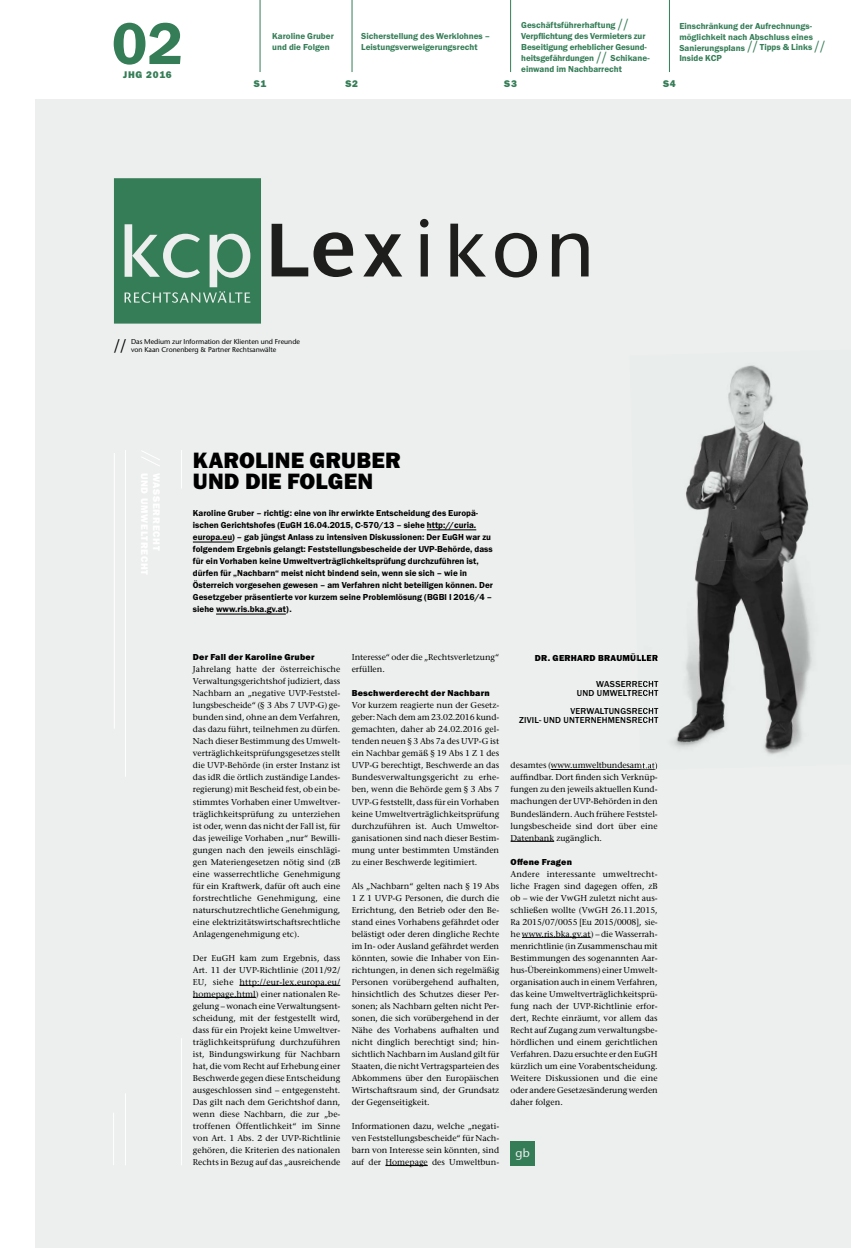
<style>
.page{position:relative;width:851px;height:1248px;background:#fff}
.page>*{position:absolute;margin:0;border:0;box-sizing:border-box;transform-origin:0 0}
.t1{font:61px "Franklin Gothic URW Dem";color:#357d57}
.t2{font:23px/21px "Franklin Gothic URW Hea";letter-spacing:.005em;color:#000}
.t3{font:500 16.2px "Stone Sans Std";color:#000}
.t4{font:500 11.8px "Stone Sans Std";color:#ecefed}
.t5{font:10px "Franklin Gothic URW Hea";letter-spacing:.07em;color:#357d57}
.t6{font:9px/12px "Franklin Gothic URW Dem";color:#000}
.t7{font:9px/11px "Franklin Gothic URW Dem";color:#357d57}
.t8{font:9px "Franklin Gothic URW Hea";letter-spacing:.025em;color:#000}
.t9{font:500 9px/9px "Franklin Gothic URW";letter-spacing:.02em;color:#000;text-align:right}
.t10{font:500 8.5px/12px "Stone Serif Std";color:#000;text-align:justify}
.t11{font:500 7px/8.1px "Stone Sans Std";color:#000}
.s1{font-family:"Stone Sans Std";font-weight:500;font-size:14px}
</style>
<div class="page">
<div style="left:0;top:0;width:850px;height:1247px;background:#ecefed"></div>
<hr style="left:239px;top:985px;width:101px;height:1px;background:#000">
<hr style="left:193px;top:997px;width:63px;height:1px;background:#000">
<hr style="left:385px;top:1165px;width:42px;height:1px;background:#000">
<hr style="left:551px;top:769px;width:103px;height:1px;background:#000">
<hr style="left:510px;top:841px;width:44px;height:1px;background:#000">
<hr style="left:522px;top:937px;width:68px;height:1px;background:#000">
<hr style="left:216px;top:613px;width:70px;height:1px;background:#000">
<hr style="left:193px;top:541px;width:39px;height:1px;background:#000">
<hr style="left:427px;top:529px;width:49px;height:1px;background:#000">
<hr style="left:181px;top:1038px;width:1px;height:127px;background:#fff">
<hr style="left:113px;top:1112px;width:1px;height:53px;background:#fff">
<hr style="left:125px;top:1093px;width:1px;height:72px;background:#fff">
<hr style="left:114px;top:453px;width:1px;height:275px;background:#fff">
<hr style="left:125px;top:450px;width:1px;height:326px;background:#fff">
<hr style="left:181px;top:450px;width:1px;height:38px;background:#fff">
<svg style="left:142px;top:451px;width:18px;height:15px"></svg>
<div style="left:510px;top:1140px;width:24px;height:24px;background:#357d57"></div>
<svg style="left:495px;top:233px;width:42px;height:44px"></svg>
<svg style="left:551px;top:233px;width:37px;height:43px"></svg>
<svg style="left:363px;top:234px;width:39px;height:42px"></svg>
<div style="left:420px;top:234px;width:8px;height:42px;background:#1e1e1c"></div>
<div style="left:420px;top:219px;width:8px;height:8px;background:#1e1e1c;border-radius:50%"></div>
<svg style="left:450px;top:224px;width:36px;height:52px"></svg>
<svg style="left:271px;top:224px;width:83px;height:53px"></svg>
<svg style="left:114px;top:178px;width:147px;height:145px;background:#4c8b6a"></svg>
<div style="left:217px;top:239px;width:26px;height:33px;background:#357d57;border-radius:50%"></div>
<img style="left:685px;top:365px;width:124px;height:192px">
<img style="left:657px;top:557px;width:156px;height:210px">
<svg style="left:640px;top:762px;width:17px;height:8px"></svg>
<img style="left:637px;top:654px;width:20px;height:7px">
<img style="left:638px;top:680px;width:20px;height:7px">
<img style="left:638px;top:689px;width:20px;height:7px">
<img style="left:638px;top:707px;width:20px;height:7px">
<img style="left:639px;top:716px;width:19px;height:7px">
<div style="left:0;top:0;width:34px;height:1247px;background:#fff"></div>
<div style="left:0;top:0;width:850px;height:99px;background:#fff"></div>
<hr style="left:259px;top:0;width:1px;height:72px;background:#357d57">
<hr style="left:351px;top:0;width:1px;height:72px;background:#357d57">
<hr style="left:510px;top:0;width:1px;height:72px;background:#357d57">
<hr style="left:668px;top:0;width:1px;height:72px;background:#357d57">
<h1 class="t1" style="left:112px;top:6px;width:73px">02</h1>
<p class="t5" style="left:123px;top:68px;width:50px">JHG 2016</p>
<p class="t7" style="left:272px;top:30px;width:63px">Karoline Gruber und die Folgen</p>
<p class="t7" style="left:361px;top:30px;width:130px">Sicherstellung des Werklohnes –<br>Leistungsverweigerungsrecht</p>
<p class="t7" style="left:521px;top:19px;width:130px">Geschäftsführerhaftung <span class="s1">//<br></span>Verpflichtung des Vermieters zur<br>Beseitigung erheblicher Gesund&shy;heitsgefährdungen <span class="s1">//</span> Schikane&shy;einwand im Nachbarrecht</p>
<p class="t7" style="left:679px;top:20px;width:147px">Einschränkung der Aufrechnungs&shy;möglichkeit nach Abschluss eines<br>Sanierungsplans <span class="s1">//</span> Tipps &amp; Links <span class="s1">//</span></p>
<p class="t7" style="left:679px;top:52px;width:44px">Inside KCP</p>
<p class="t5" style="left:254px;top:77px;width:14px">S1</p>
<p class="t5" style="left:345px;top:77px;width:14px">S2</p>
<p class="t5" style="left:504px;top:77px;width:14px">S3</p>
<p class="t5" style="left:663px;top:77px;width:14px">S4</p>
<h3 class="t3" style="left:114px;top:335px;width:14px">//</h3>
<p class="t11" style="left:131px;top:337px;width:170px">Das Medium zur Information der Klienten und Freunde von Kaan Cronenberg &amp; Partner Rechtsanwälte</p>
<h2 class="t2" style="left:193px;top:449px;width:210px">KAROLINE GRUBER<br>UND DIE FOLGEN</h2>
<p class="t6" style="left:193px;top:507px;width:301px">Karoline Gruber – richtig: eine von ihr erwirkte Entscheidung des Europä&shy;ischen Gerichtshofes (EuGH 16.04.2015, C-570/13 – siehe http://curia. europa.eu) – gab jüngst Anlass zu intensiven Diskussionen: Der EuGH war zu folgendem Ergebnis gelangt: Feststellungsbescheide der UVP-Behörde, dass für ein Vorhaben keine Umweltverträglichkeitsprüfung durchzuführen ist, dürfen für „Nachbarn“ meist nicht bindend sein, wenn sie sich – wie in Österreich vorgesehen gewesen – am Verfahren nicht beteiligen können. Der Gesetzgeber präsentierte vor kurzem seine Problemlösung (BGBl I 2016/4 – siehe www.ris.bka.gv.at).</p>
<p class="t8" style="left:193px;top:651px;width:123px">Der Fall der Karoline Gruber</p>
<p class="t10" style="left:193px;top:663px;width:149px">Jahrelang hatte der österreichische Verwaltungsgerichtshof judiziert, dass Nachbarn an „negative UVP-Feststel&shy;lungsbescheide“ (§ 3 Abs 7 UVP-G) ge&shy;bunden sind, ohne an dem Verfahren, das dazu führt, teilnehmen zu dürfen.<br>Nach dieser Bestimmung des Umwelt&shy;verträglichkeitsprüfungsgesetzes stellt die UVP-Behörde (in erster Instanz ist das idR die örtlich zuständige Landes&shy;regierung) mit Bescheid fest, ob ein be&shy;stimmtes Vorhaben einer Umweltver&shy;träglichkeitsprüfung zu unterziehen ist oder, wenn das nicht der Fall ist, für das jeweilige Vorhaben „nur“ Bewilli&shy;gungen nach den jeweils einschlägi&shy;gen Materiengesetzen nötig sind (zB eine wasserrechtliche Genehmigung für ein Kraftwerk, dafür oft auch eine forstrechtliche Genehmigung, eine naturschutzrechtliche Genehmigung, eine elektrizitätswirtschaftsrechtliche Anlagengenehmigung etc).</p>
<p class="t10" style="left:193px;top:951px;width:149px">Der EuGH kam zum Ergebnis, dass Art. 11 der UVP-Richtlinie (2011/92/ EU, siehe http://eur-lex.europa.eu/ homepage.html) einer nationalen Re&shy;gelung – wonach eine Verwaltungsent&shy;scheidung, mit der festgestellt wird, dass für ein Projekt keine Umweltver&shy;träglichkeitsprüfung durchzuführen ist, Bindungswirkung für Nachbarn hat, die vom Recht auf Erhebung einer Beschwerde gegen diese Entscheidung ausgeschlossen sind – entgegensteht.<br>Das gilt nach dem Gerichtshof dann, wenn diese Nachbarn, die zur „be&shy;troffenen Öffentlichkeit“ im Sinne von Art. 1 Abs. 2 der UVP-Richtlinie gehören, die Kriterien des nationalen Rechts in Bezug auf das „ausreichende</p>
<p class="t10" style="left:351px;top:651px;width:149px">Interesse“ oder die „Rechtsverletzung“ erfüllen.</p>
<p class="t8" style="left:351px;top:687px;width:139px">Beschwerderecht der Nachbarn</p>
<p class="t10" style="left:351px;top:699px;width:149px">Vor kurzem reagierte nun der Gesetz&shy;geber: Nach dem am 23.02.2016 kund&shy;gemachten, daher ab 24.02.2016 gel&shy;tenden neuen § 3 Abs 7a des UVP-G ist ein Nachbar gemäß § 19 Abs 1 Z 1 des UVP-G berechtigt, Beschwerde an das Bundesverwaltungsgericht zu erhe&shy;ben, wenn die Behörde gem § 3 Abs 7<br>UVP-G feststellt, dass für ein Vorhaben keine Umweltverträglichkeitsprüfung durchzuführen ist. Auch Umweltor&shy;ganisationen sind nach dieser Bestim&shy;mung unter bestimmten Umständen zu einer Beschwerde legitimiert.</p>
<p class="t10" style="left:351px;top:879px;width:149px">Als „Nachbarn“ gelten nach § 19 Abs 1 Z 1 UVP-G Personen, die durch die Errichtung, den Betrieb oder den Be&shy;stand eines Vorhabens gefährdet oder belästigt oder deren dingliche Rechte im In- oder Ausland gefährdet werden könnten, sowie die Inhaber von Ein&shy;richtungen, in denen sich regelmäßig Personen vorübergehend aufhalten, hinsichtlich des Schutzes dieser Per&shy;sonen; als Nachbarn gelten nicht Per&shy;sonen, die sich vorübergehend in der Nähe des Vorhabens aufhalten und nicht dinglich berechtigt sind; hin&shy;sichtlich Nachbarn im Ausland gilt für Staaten, die nicht Vertragsparteien des Abkommens über den Europäischen Wirtschaftsraum sind, der Grundsatz der Gegenseitigkeit.</p>
<p class="t10" style="left:351px;top:1119px;width:149px">Informationen dazu, welche „negati&shy;ven Feststellungsbescheide“ für Nach&shy;barn von Interesse sein könnten, sind auf der Homepage des Umweltbun-</p>
<p class="t8" style="left:535px;top:652px;width:125px">DR. GERHARD BRAUMÜLLER</p>
<p class="t9" style="left:576px;top:679px;width:83px">WASSERRECHT<br>UND UMWELTRECHT</p>
<p class="t9" style="left:519px;top:706px;width:141px">VERWALTUNGSRECHT<br>ZIVIL- UND UNTERNEHMENSRECHT</p>
<p class="t10" style="left:510px;top:759px;width:149px">desamtes (www.umweltbundesamt.at) auffindbar. Dort finden sich Verknüp&shy;fungen zu den jeweils aktuellen Kund&shy;machungen der UVP-Behörden in den Bundesländern. Auch frühere Feststel&shy;lungsbescheide sind dort über eine Datenbank zugänglich.</p>
<p class="t8" style="left:510px;top:855px;width:63px">Offene Fragen</p>
<p class="t10" style="left:510px;top:867px;width:149px">Andere interessante umweltrecht&shy;liche Fragen sind dagegen offen, zB ob – wie der VwGH zuletzt nicht aus&shy;schließen wollte (VwGH 26.11.2015, Ra 2015/07/0055 [Eu 2015/0008], sie&shy;he www.ris.bka.gv.at) – die Wasserrah&shy;menrichtlinie (in Zusammenschau mit Bestimmungen des sogenannten Aar&shy;hus-Übereinkommens) einer Umwelt&shy;organisation auch in einem Verfahren, das keine Umweltverträglichkeitsprü&shy;fung nach der UVP-Richtlinie erfor&shy;dert, Rechte einräumt, vor allem das Recht auf Zugang zum verwaltungsbe&shy;hördlichen und einem gerichtlichen Verfahren. Dazu ersuchte er den EuGH kürzlich um eine Vorabentscheidung.<br>Weitere Diskussionen und die eine oder andere Gesetzesänderung werden daher folgen.</p>
<h3 class="t4" style="left:515px;top:1146px;width:16px">gb</h3>
</div>
